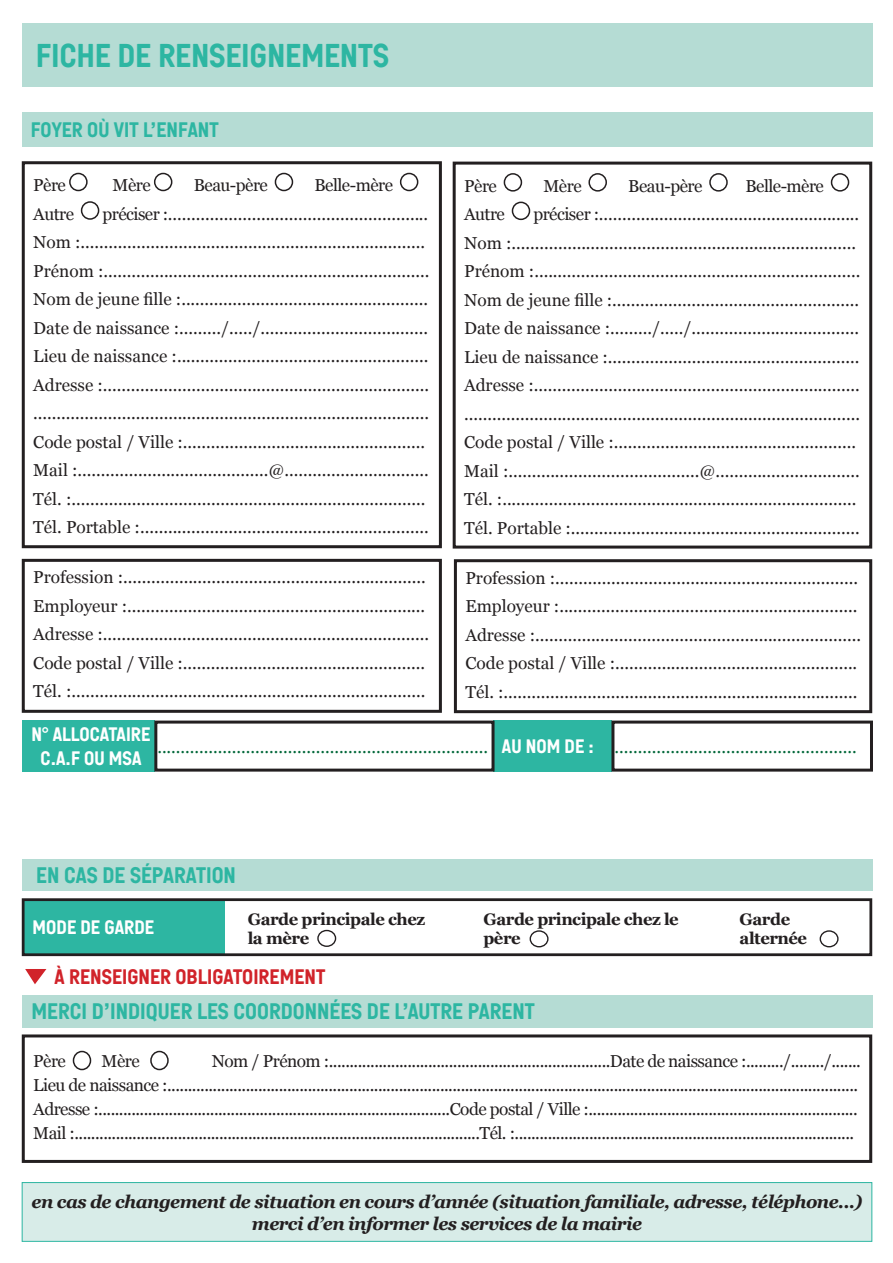
<style>
.page{position:relative;width:893px;height:1263px;background:#fff}
.page>*{position:absolute;margin:0;border:0;box-sizing:border-box;transform-origin:0 0}
.t1{font:33px "Auxerrenormal";letter-spacing:-.03em;color:#2db6a2}
.t2{font:22.5px "Auxerrenormal";letter-spacing:-.03em;color:#2db6a2}
.t3{font:21px "Auxerrenormal";letter-spacing:-.03em;color:#d1232a}
.t4{font:21px "Auxerrenormal";letter-spacing:-.03em;color:#2db6a2}
.t5{font:19.5px/23.4px "Auxerrenormal";letter-spacing:-.03em;color:#fff;text-align:center}
.t6{font:italic 700 18px/21.6px "Georgia";letter-spacing:-.03em;color:#231f20;text-align:center}
.t7{font:17.25px/28.5px "Georgia";color:#231f20}
.t8{font:17.25px/24px "Georgia";letter-spacing:-.03em;color:#231f20}
.t9{font:17.25px "Georgia";color:#006739}
.t10{font:700 16.65px/19.5px "Georgia";letter-spacing:-.03em;color:#231f20}
.s1{font-family:"Auxerrenormal";font-size:19.5px;color:#fff}
</style>
<div class="page">
<div style="left:22px;top:23px;width:850px;height:64px;background:#b5dcd4"></div>
<div style="left:22px;top:113px;width:850px;height:34px;background:#b5dcd4"></div>
<div style="left:504px;top:173px;width:18px;height:19px;border:2px solid #231f20;border-radius:50%"></div>
<div style="left:588px;top:173px;width:19px;height:19px;border:2px solid #231f20;border-radius:50%"></div>
<div style="left:709px;top:173px;width:19px;height:19px;border:2px solid #231f20;border-radius:50%"></div>
<div style="left:831px;top:173px;width:18px;height:19px;border:2px solid #231f20;border-radius:50%"></div>
<div style="left:512px;top:202px;width:18px;height:18px;border:2px solid #231f20;border-radius:50%"></div>
<div style="left:453px;top:162px;width:419px;height:387px;border:3px solid #231f20"></div>
<div style="left:69px;top:173px;width:19px;height:18px;border:2px solid #231f20;border-radius:50%"></div>
<div style="left:154px;top:173px;width:18px;height:18px;border:2px solid #231f20;border-radius:50%"></div>
<div style="left:275px;top:173px;width:18px;height:18px;border:2px solid #231f20;border-radius:50%"></div>
<div style="left:400px;top:173px;width:18px;height:18px;border:2px solid #231f20;border-radius:50%"></div>
<div style="left:81px;top:201px;width:18px;height:19px;border:2px solid #231f20;border-radius:50%"></div>
<div style="left:22px;top:161px;width:420px;height:387px;border:3px solid #231f20"></div>
<div style="left:22px;top:559px;width:420px;height:154px;border:3px solid #231f20"></div>
<div style="left:454px;top:559px;width:418px;height:154px;border:3px solid #231f20"></div>
<div style="left:22px;top:1182px;width:850px;height:59px;background:#d8ece8"></div>
<div style="left:22px;top:1182px;width:850px;height:60px;border:1px solid #2db6a2"></div>
<div style="left:23px;top:720px;width:132px;height:52px;background:#2db6a2"></div>
<div style="left:493px;top:720px;width:118px;height:52px;background:#2db6a2"></div>
<div style="left:154px;top:720px;width:340px;height:52px;border:3px solid #231f20"></div>
<div style="left:611px;top:720px;width:262px;height:52px;border:3px solid #231f20"></div>
<div style="left:24px;top:901px;width:201px;height:53px;background:#2db6a2"></div>
<div style="left:22px;top:898px;width:850px;height:58px;border:3px solid #231f20"></div>
<div style="left:22px;top:859px;width:850px;height:32px;background:#b5dcd4"></div>
<svg style="left:318px;top:930px;width:18px;height:16px"></svg>
<div style="left:317px;top:930px;width:19px;height:17px;border:1px solid #231f20;border-radius:50%"></div>
<svg style="left:530px;top:931px;width:18px;height:16px"></svg>
<div style="left:530px;top:930px;width:19px;height:17px;border:1px solid #231f20;border-radius:50%"></div>
<svg style="left:820px;top:931px;width:18px;height:16px"></svg>
<div style="left:820px;top:930px;width:19px;height:17px;border:1px solid #231f20;border-radius:50%"></div>
<div style="left:22px;top:995px;width:850px;height:33px;background:#b5dcd4"></div>
<div style="left:73px;top:1051px;width:18px;height:19px;border:2px solid #231f20;border-radius:50%"></div>
<div style="left:150px;top:1051px;width:19px;height:19px;border:2px solid #231f20;border-radius:50%"></div>
<div style="left:22px;top:1034px;width:850px;height:129px;border:3px solid #231f20"></div>
<svg style="left:25px;top:969px;width:21px;height:15px"></svg>
<h1 class="t1" style="left:36px;top:38px;width:355px">FICHE DE RENSEIGNEMENTS</h1>
<p class="t4" style="left:31px;top:119px;width:190px">FOYER OÙ VIT L’ENFANT</p>
<p class="t7" style="left:33px;top:170px;width:34px">Père</p>
<p class="t7" style="left:113px;top:170px;width:40px">Mère</p>
<p class="t8" style="left:194px;top:173px;width:76px">Beau-père</p>
<p class="t8" style="left:315px;top:173px;width:80px">Belle-mère</p>
<p class="t7" style="left:33px;top:199px;width:42px">Autre</p>
<p class="t7" style="left:464px;top:171px;width:34px">Père</p>
<p class="t7" style="left:543px;top:171px;width:40px">Mère</p>
<p class="t8" style="left:628px;top:173px;width:76px">Beau-père</p>
<p class="t8" style="left:745px;top:173px;width:80px">Belle-mère</p>
<p class="t7" style="left:464px;top:199px;width:42px">Autre</p>
<p class="t7" style="left:33px;top:199px;width:398px;text-indent:69px">préciser :........................................................<br>Nom :..........................................................................<br>Prénom :......................................................................<br>Nom de jeune fille :.....................................................<br>Date de naissance :........./...../....................................<br>Lieu de naissance :......................................................<br>Adresse :...................................................................... .....................................................................................<br>Code postal / Ville :....................................................<br>Mail :.........................................@...............................<br>Tél. :............................................................................<br>Tél. Portable :..............................................................</p>
<p class="t7" style="left:33px;top:562px;width:397px">Profession :.................................................................<br>Employeur :................................................................<br>Adresse :......................................................................<br>Code postal / Ville :....................................................<br>Tél. :............................................................................</p>
<p class="t7" style="left:465px;top:563px;width:397px">Profession :.................................................................<br>Employeur :................................................................<br>Adresse :......................................................................<br>Code postal / Ville :....................................................<br>Tél. :............................................................................</p>
<p class="t7" style="left:464px;top:199px;width:398px;text-indent:69px">préciser :........................................................<br>Nom :..........................................................................<br>Prénom :......................................................................<br>Nom de jeune fille :.....................................................<br>Date de naissance :........./...../....................................<br>Lieu de naissance :......................................................<br>Adresse :...................................................................... .....................................................................................<br>Code postal / Ville :....................................................<br>Mail :.........................................@...............................<br>Tél. :............................................................................<br>Tél. Portable :..............................................................</p>
<p class="t5" style="left:31px;top:723px;width:121px">N° ALLOCATAIRE<br>C.A.F OU MSA</p>
<p class="t9" style="left:157px;top:734px;width:701px">....................................................................... <span class="s1">AU NOM DE :</span> ....................................................</p>
<h2 class="t2" style="left:36px;top:863px;width:202px">EN CAS DE SÉPARATION</h2>
<p class="t10" style="left:248px;top:908px;width:179px">Garde principale chez la mère</p>
<p class="t10" style="left:483px;top:908px;width:197px">Garde principale chez le père</p>
<p class="t10" style="left:740px;top:908px;width:69px">Garde alternée</p>
<p class="t3" style="left:54px;top:965px;width:273px">À RENSEIGNER OBLIGATOIREMENT</p>
<h2 class="t2" style="left:31px;top:999px;width:505px">MERCI D’INDIQUER LES COORDONNÉES DE L’AUTRE PARENT</h2>
<p class="t7" style="left:33px;top:1046px;width:34px">Père</p>
<p class="t7" style="left:102px;top:1046px;width:40px">Mère</p>
<p class="t5" style="left:32px;top:916px;width:124px">MODE DE GARDE</p>
<p class="t8" style="left:33px;top:1048px;width:829px;text-indent:179px">Nom / Prénom :....................................................................Date de naissance :........./......../.......<br>Lieu de naissance :.......................................................................................................................................................................<br>Adresse :.....................................................................................Code postal / Ville :.................................................................<br>Mail :..................................................................................................Tél. :..................................................................................</p>
<p class="t6" style="left:32px;top:1190px;width:832px">en cas de changement de situation en cours d’année (situation familiale, adresse, téléphone...) merci d’en informer les services de la mairie</p>
</div>
